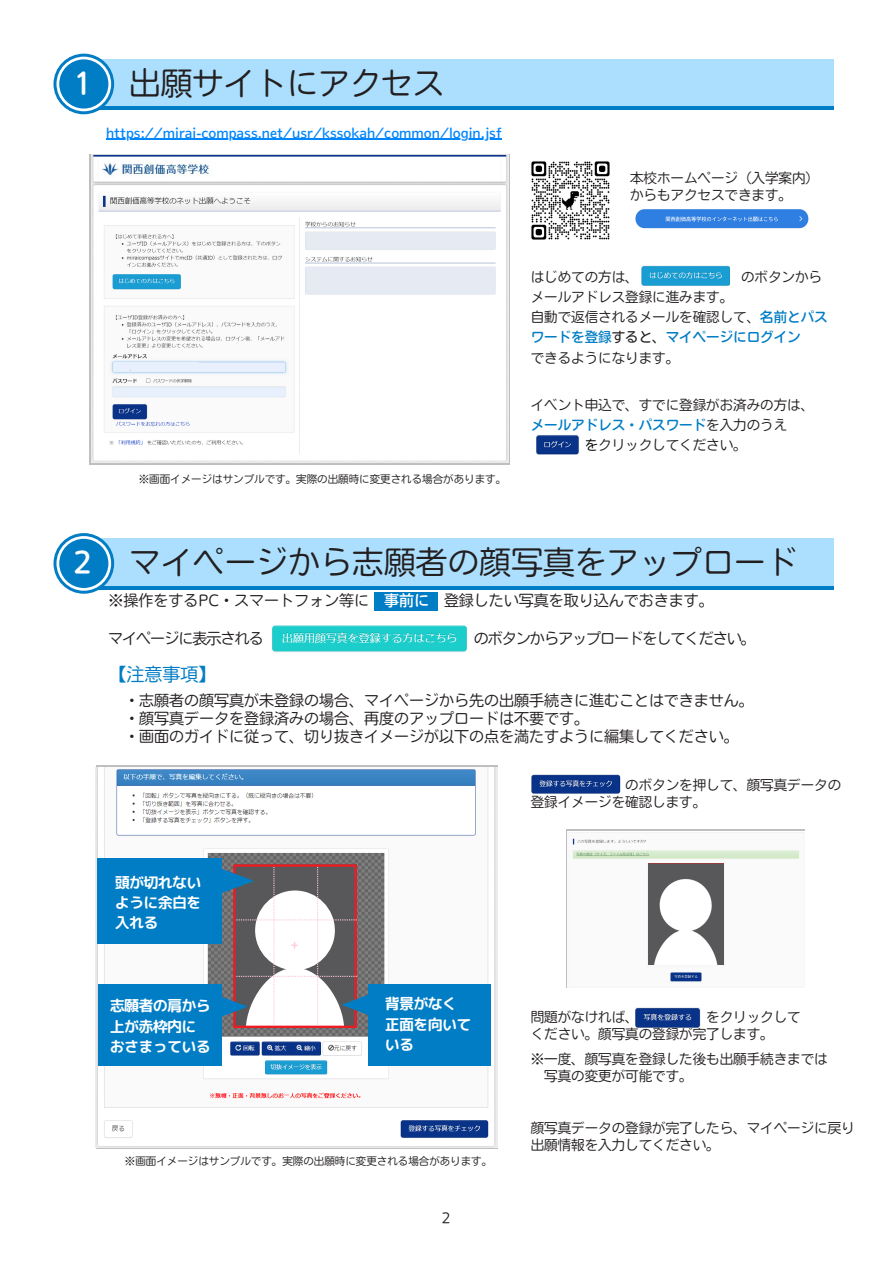
<style>
.page{position:relative;width:893px;height:1264px;background:#fff}
.page>*{position:absolute;margin:0;border:0;box-sizing:border-box;transform-origin:0 0}
.t1{font:31.5px "Nud Motoya Maru Std W2 b";letter-spacing:.01em;color:#231f20}
.t2{font:28.5px "Nud Motoya Maru Std W4";color:#fff}
.t3{font:18px "Nud Motoya Maru Std W2 b";color:#007dc5}
.t4{font:15px "Nud Motoya Maru Std W2 b";color:#231f20}
.t5{font:15px "rounded mplus 1 p bold";letter-spacing:-.05em;color:#fff}
.t6{font:15px "Nud Motoya Maru Std W2 b";letter-spacing:-.06em;color:#231f20}
.t7{font:13.5px "Nud Motoya Maru Std W2 b";color:#231f20}
.t8{font:13.5px "Nud Motoya Maru Std W4";color:#0286fd}
.t9{font:13.5px "Nud Motoya Maru Std W4";color:#007dc5}
.t10{font:10.5px "Nud Motoya Maru Std W2 b";color:#231f20}
.t11{font:10.5px "rounded mplus 1 p bold";color:#fdc7da}
.s1{font-family:"Nud Motoya Maru Std W4";color:#007dc5}
.s2{font-family:"Nud Motoya Maru Std W3";color:#231f20}
.s3{font-family:"Nud Motoya Maru Std W2 b";color:#231f20}
.s4{color:#000}
.s5{font-family:"Nud Motoya Maru Std W4";color:#fff}
</style>
<div class="page">
<img style="left:635px;top:1007px;width:65px;height:20px">
<img style="left:568px;top:832px;width:236px;height:150px">
<img style="left:648px;top:864px;width:75px;height:100px">
<img style="left:648px;top:866px;width:20px;height:15px">
<img style="left:531px;top:774px;width:89px;height:19px">
<img style="left:96px;top:767px;width:401px;height:380px">
<div style="left:368px;top:984px;width:123px;height:81px;background:#007dc5"></div>
<div style="left:98px;top:984px;width:124px;height:81px;background:#007dc5"></div>
<div style="left:97px;top:858px;width:125px;height:86px;background:#007dc5"></div>
<svg style="left:194px;top:860px;width:201px;height:168px"></svg>
<img style="left:272px;top:625px;width:195px;height:27px">
<div style="left:374px;top:592px;width:64px;height:18px;background:#007dc5"></div>
<div style="left:84px;top:538px;width:749px;height:50px;background:#abdffd"></div>
<hr style="left:84px;top:586px;width:749px;height:3px;background:#007dc5">
<svg style="left:53px;top:533px;width:61px;height:60px"></svg>
<div style="left:59px;top:539px;width:49px;height:49px;background:#007dc5;border-radius:50%"></div>
<img style="left:536px;top:435px;width:43px;height:19px">
<img style="left:641px;top:266px;width:89px;height:20px">
<img style="left:635px;top:209px;width:173px;height:19px">
<img style="left:531px;top:161px;width:79px;height:79px">
<img style="left:91px;top:154px;width:417px;height:308px">
<div style="left:308px;top:272px;width:184px;height:16px;background:#e6eaf3"></div>
<div style="left:308px;top:235px;width:145px;height:12px;background:#e6eaf3"></div>
<img style="left:115px;top:388px;width:85px;height:7px">
<img style="left:114px;top:363px;width:85px;height:7px">
<hr style="left:106px;top:139px;width:395px;height:1px;background:#0286fd">
<div style="left:84px;top:59px;width:749px;height:49px;background:#abdffd"></div>
<hr style="left:84px;top:107px;width:749px;height:3px;background:#007dc5">
<svg style="left:53px;top:54px;width:61px;height:60px"></svg>
<div style="left:59px;top:59px;width:49px;height:50px;background:#007dc5;border-radius:50%"></div>
<p class="t2" style="left:73px;top:68px;width:19px">1</p>
<p class="t1" style="left:129px;top:67px;width:316px">出願サイトにアクセス</p>
<p class="t8" style="left:106px;top:126px;width:397px">https://mirai-compass.net/usr/kssokah/common/login.jsf</p>
<p class="t10" style="left:139px;top:474px;width:369px">※画面イメージはサンプルです。実際の出願時に変更される場合があります。</p>
<p class="t7" style="left:630px;top:171px;width:190px">本校ホームページ（入学案内）</p>
<p class="t7" style="left:630px;top:188px;width:163px">からもアクセスできます。</p>
<p class="t7" style="left:530px;top:270px;width:109px">はじめての方は、</p>
<p class="t7" style="left:741px;top:270px;width:82px">のボタンから</p>
<p class="t7" style="left:530px;top:290px;width:204px">メールアドレス登録に進みます。</p>
<p class="t7" style="left:530px;top:310px;width:298px">自動で返信されるメールを確認して、<span class="s1">名前とパス</span></p>
<p class="t9" style="left:530px;top:330px;width:271px">ワードを登録<span class="s2">すると、</span>マイページにログイン</p>
<p class="t7" style="left:530px;top:351px;width:150px">できるようになります。</p>
<p class="t7" style="left:530px;top:398px;width:285px">イベント申込で、すでに登録がお済みの方は、</p>
<p class="t9" style="left:530px;top:418px;width:258px">メールアドレス・パスワード<span class="s3">を入力のうえ</span></p>
<p class="t7" style="left:584px;top:438px;width:163px"><span class="s4">を</span>クリックしてください。</p>
<p class="t2" style="left:73px;top:548px;width:19px">2</p>
<p class="t1" style="left:129px;top:546px;width:669px">マイページから志願者の顔写真をアップロード</p>
<p class="t4" style="left:108px;top:593px;width:606px">※操作をするPC・スマートフォン等に <span class="s5">事前に</span> 登録したい写真を取り込んでおきます。</p>
<p class="t6" style="left:108px;top:631px;width:157px">マイページに表示される</p>
<p class="t6" style="left:473px;top:631px;width:283px">のボタンからアップロードをしてください。</p>
<p class="t3" style="left:108px;top:665px;width:109px">【注意事項】</p>
<p class="t4" style="left:124px;top:692px;width:631px">・志願者の顔写真が未登録の場合、マイページから先の出願手続きに進むことはできません。</p>
<p class="t4" style="left:124px;top:710px;width:466px">・顔写真データを登録済みの場合、再度のアップロードは不要です。</p>
<p class="t4" style="left:124px;top:728px;width:616px">・画面のガイドに従って、切り抜きイメージが以下の点を満たすように編集してください。</p>
<p class="t5" style="left:115px;top:871px;width:88px">頭が切れない</p>
<p class="t5" style="left:115px;top:892px;width:88px">ように余白を</p>
<p class="t5" style="left:115px;top:912px;width:45px">入れる</p>
<p class="t5" style="left:110px;top:995px;width:102px">志願者の肩から</p>
<p class="t5" style="left:110px;top:1015px;width:88px">上が赤枠内に</p>
<p class="t5" style="left:110px;top:1035px;width:102px">おさまっている</p>
<p class="t11" style="left:289px;top:938px;width:12px">＋</p>
<p class="t5" style="left:385px;top:993px;width:74px">背景がなく</p>
<p class="t5" style="left:385px;top:1013px;width:88px">正面を向いて</p>
<p class="t5" style="left:385px;top:1033px;width:31px">いる</p>
<p class="t10" style="left:125px;top:1156px;width:369px">※画面イメージはサンプルです。実際の出願時に変更される場合があります。</p>
<p class="t7" style="left:441px;top:1210px;width:10px">2</p>
<p class="t7" style="left:625px;top:778px;width:217px">のボタンを押して、顔写真データの</p>
<p class="t7" style="left:530px;top:795px;width:177px">登録イメージを確認します。</p>
<p class="t7" style="left:530px;top:1010px;width:109px">問題がなければ、</p>
<p class="t7" style="left:706px;top:1010px;width:96px">をクリックして</p>
<p class="t7" style="left:530px;top:1027px;width:244px">ください。顔写真の登録が完了します。</p>
<p class="t7" style="left:530px;top:1052px;width:298px">※一度、顔写真を登録した後も出願手続きまでは</p>
<p class="t7" style="left:544px;top:1069px;width:150px">写真の変更が可能です。</p>
<p class="t7" style="left:530px;top:1121px;width:325px">顔写真データの登録が完了したら、マイページに戻り</p>
<p class="t7" style="left:530px;top:1138px;width:190px">出願情報を入力してください。</p>
</div>
